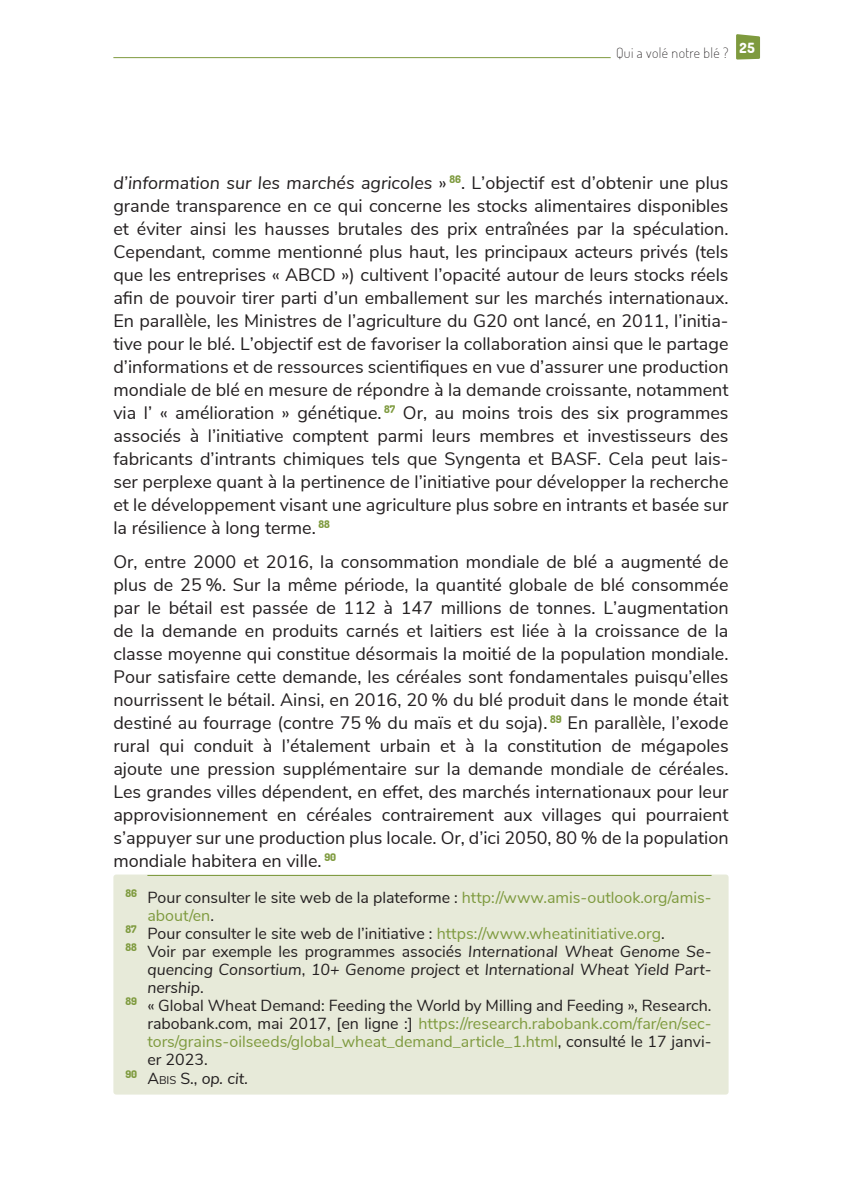
<style>
.page{position:relative;width:842px;height:1191px;background:#fff}
.page>*{position:absolute;margin:0;border:0;box-sizing:border-box;transform-origin:0 0}
.t1{font:18px/23px "Nunito Sans";color:#231f20;text-align:justify}
.t2{font:16px "Nunito Sans";color:#231f20}
.t3{font:16px "Nunito Sans";color:#7e9a3e}
.t4{font:italic 16px "Nunito Sans";color:#231f20}
.t5{font:200 14px "Dosis";letter-spacing:.025em;color:#231f20}
.s1{font-style:italic}
.s2{color:#7e9a3e}
.s3{color:#231f20}
.s4{font-style:normal}
.s5{font-style:normal;font-size:11.2px}
</style>
<div class="page">
<hr style="left:113px;top:57px;width:616px;height:1px;background:#7e9a3e">
<div style="left:611px;top:52px;width:123px;height:10px;background:#fff"></div>
<svg style="left:736px;top:34px;width:24px;height:26px"></svg>
<div style="left:113px;top:874px;width:616px;height:220px;background:#e7ead9;border-radius:3px"></div>
<hr style="left:147px;top:875px;width:564px;height:1px;background:#7e9a3e">
<p class="t5" style="left:616px;top:44px;width:140px">Qui a volé notre blé ? <sup>25</sup></p>
<p class="t1" style="left:113px;top:170px;width:617px"><span class="s1">d’information sur les marchés agricoles</span> » <sup>86</sup>. L’objectif est d’obtenir une plus grande transparence en ce qui concerne les stocks alimentaires disponibles et éviter ainsi les hausses brutales des prix entraînées par la spéculation.<br>Cependant, comme mentionné plus haut, les principaux acteurs privés (tels que les entreprises « ABCD ») cultivent l’opacité autour de leurs stocks réels afin de pouvoir tirer parti d’un emballement sur les marchés internationaux.<br>En parallèle, les Ministres de l’agriculture du G20 ont lancé, en 2011, l’initia&shy;tive pour le blé. L’objectif est de favoriser la collaboration ainsi que le partage d’informations et de ressources scientifiques en vue d’assurer une production mondiale de blé en mesure de répondre à la demande croissante, notamment via l’ « amélioration » génétique. <sup>87</sup> Or, au moins trois des six programmes associés à l’initiative comptent parmi leurs membres et investisseurs des fabricants d’intrants chimiques tels que Syngenta et BASF. Cela peut lais&shy;ser perplexe quant à la pertinence de l’initiative pour développer la recherche et le développement visant une agriculture plus sobre en intrants et basée sur la résilience à long terme. <sup>88</sup></p>
<p class="t1" style="left:113px;top:549px;width:617px">Or, entre 2000 et 2016, la consommation mondiale de blé a augmenté de plus de 25 %. Sur la même période, la quantité globale de blé consommée par le bétail est passée de 112 à 147 millions de tonnes. L’augmentation de la demande en produits carnés et laitiers est liée à la croissance de la classe moyenne qui constitue désormais la moitié de la population mondiale.<br>Pour satisfaire cette demande, les céréales sont fondamentales puisqu’elles nourrissent le bétail. Ainsi, en 2016, 20 % du blé produit dans le monde était destiné au fourrage (contre 75 % du maïs et du soja). <sup>89</sup> En parallèle, l’exode rural qui conduit à l’étalement urbain et à la constitution de mégapoles ajoute une pression supplémentaire sur la demande mondiale de céréales.<br>Les grandes villes dépendent, en effet, des marchés internationaux pour leur approvisionnement en céréales contrairement aux villages qui pourraient s’appuyer sur une production plus locale. Or, d’ici 2050, 80 % de la population mondiale habitera en ville. <sup>90</sup></p>
<p class="t2" style="left:125px;top:886px;width:588px"><sup>86</sup> Pour consulter le site web de la plateforme : <span class="s2">http://www.amis-outlook.org/amis-</span></p>
<p class="t3" style="left:147px;top:904px;width:68px">about/en<span class="s3">.</span></p>
<p class="t2" style="left:125px;top:922px;width:541px"><sup>87</sup> Pour consulter le site web de l’initiative : <span class="s2">https://www.wheatinitiative.org</span>.</p>
<p class="t2" style="left:125px;top:940px;width:588px"><sup>88</sup> Voir par exemple les programmes associés <span class="s1">International Wheat Genome Se-</span></p>
<p class="t4" style="left:147px;top:958px;width:566px">quencing Consortium<span class="s4">,</span> 10+ Genome project <span class="s4">et</span> International Wheat Yield Part-</p>
<p class="t4" style="left:147px;top:976px;width:58px">nership<span class="s4">.</span></p>
<p class="t2" style="left:125px;top:994px;width:588px"><sup>89</sup> « Global Wheat Demand: Feeding the World by Milling and Feeding », Research.</p>
<p class="t3" style="left:147px;top:1012px;width:566px"><span class="s3">rabobank.com, mai 2017, [en ligne :]</span> https://research.rabobank.com/far/en/sec-</p>
<p class="t3" style="left:147px;top:1030px;width:566px">tors/grains-oilseeds/global_wheat_demand_article_1.html<span class="s3">, consulté le 17 janvi-</span></p>
<p class="t2" style="left:147px;top:1048px;width:62px">er 2023.</p>
<p class="t4" style="left:125px;top:1067px;width:124px"><sup>90</sup> <span class="s4">A</span><span class="s5">bi s</span> <span class="s4">S.,</span> op. cit.</p>
</div>
